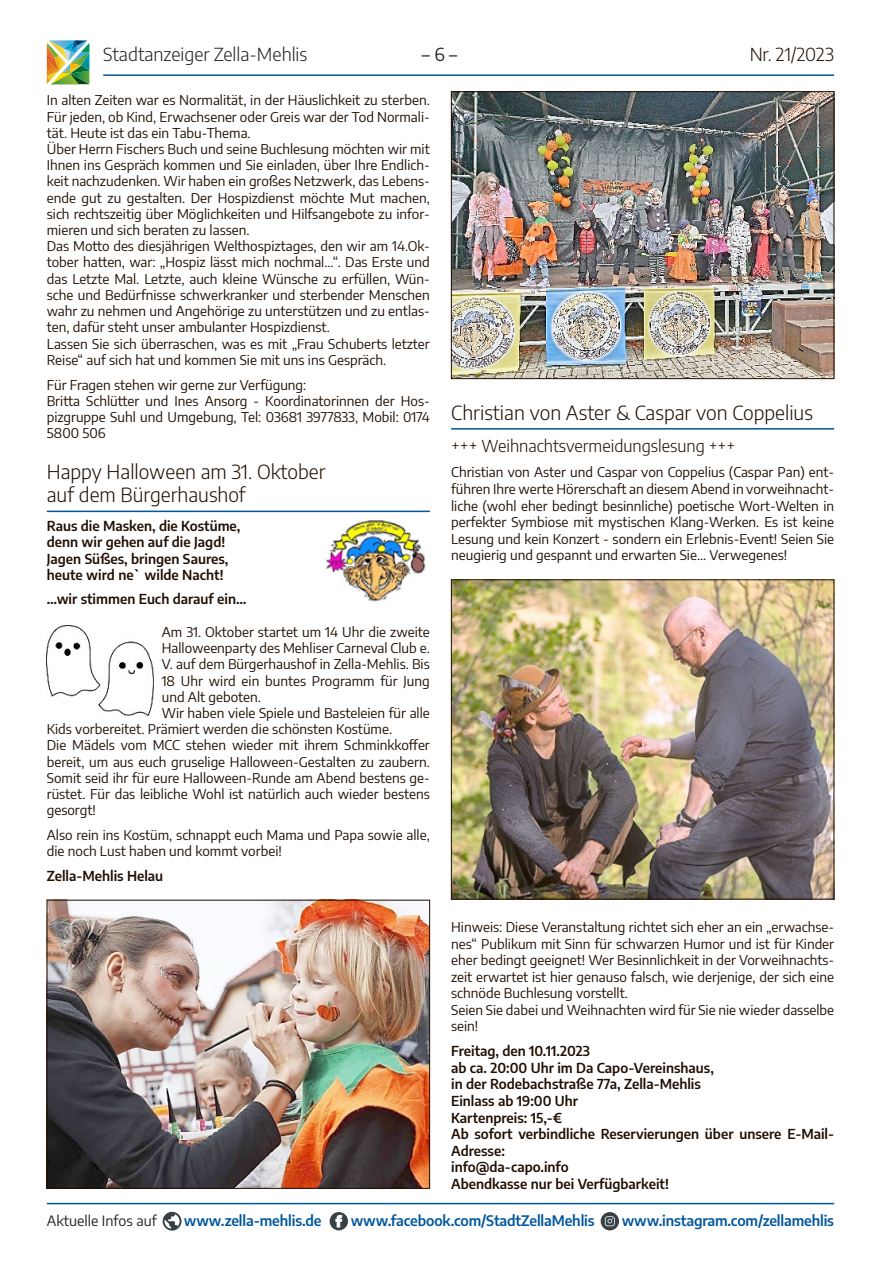
<style>
.page{position:relative;width:881px;height:1263px;background:#fff}
.page>*{position:absolute;margin:0;border:0;box-sizing:border-box;transform-origin:0 0}
.t1{font:300 19.5px/23.4px "Encode Sans";color:#200e00}
.t2{font:300 18px "Encode Sans";color:#1c2321}
.t3{font:300 18px "Encode Sans";letter-spacing:-.01em;color:#200e00}
.t4{font:18px "Encode Sans";color:#1c2321}
.t5{font:300 16.5px "Encode Sans";color:#200e00}
.t6{font:600 14.25px "Encode Sans";letter-spacing:-.01em;color:#00579d}
.t7{font:14.25px "Encode Sans";color:#1c2321}
.t8{font:13.5px/16.2px "Encode Sans";color:#200e00}
.t9{font:600 13.5px/16.5px "Encode Sans";color:#200e00}
</style>
<div class="page">
<hr style="left:47px;top:1203px;width:786px;height:1px;background:#00579d">
<svg style="left:162px;top:1212px;width:19px;height:18px"></svg>
<svg style="left:329px;top:1212px;width:19px;height:18px"></svg>
<svg style="left:335px;top:1215px;width:7px;height:12px"></svg>
<svg style="left:600px;top:1212px;width:18px;height:18px"></svg>
<svg style="left:604px;top:1216px;width:10px;height:10px"></svg>
<img style="left:47px;top:40px;width:42px;height:44px">
<hr style="left:103px;top:74px;width:730px;height:2px;background:#00579d">
<hr style="left:451px;top:428px;width:382px;height:2px;background:#00579d">
<img style="left:453px;top:93px;width:378px;height:284px">
<div style="left:451px;top:91px;width:382px;height:288px;border:1px solid #200e00"></div>
<img style="left:453px;top:581px;width:378px;height:316px">
<div style="left:451px;top:579px;width:382px;height:320px;border:1px solid #200e00"></div>
<hr style="left:47px;top:511px;width:382px;height:1px;background:#00579d">
<img style="left:47px;top:625px;width:106px;height:90px">
<img style="left:49px;top:902px;width:378px;height:284px">
<div style="left:47px;top:900px;width:382px;height:288px;border:1px solid #200e00"></div>
<img style="left:326px;top:520px;width:100px;height:82px">
<h2 class="t2" style="left:103px;top:42px;width:206px">Stadtanzeiger Zella-Mehlis</h2>
<h2 class="t4" style="left:421px;top:42px;width:37px">– 6 –</h2>
<h2 class="t3" style="left:749px;top:42px;width:86px">Nr. 21/2023</h2>
<p class="t8" style="left:47px;top:92px;width:384px">In alten Zeiten war es Normalität, in der Häuslichkeit zu sterben.<br>Für jeden, ob Kind, Erwachsener oder Greis war der Tod Normali&shy;tät. Heute ist das ein Tabu-Thema.<br>Über Herrn Fischers Buch und seine Buchlesung möchten wir mit Ihnen ins Gespräch kommen und Sie einladen, über Ihre Endlich&shy;keit nachzudenken. Wir haben ein großes Netzwerk, das Lebens&shy;ende gut zu gestalten. Der Hospizdienst möchte Mut machen, sich rechtszeitig über Möglichkeiten und Hilfsangebote zu infor&shy;mieren und sich beraten zu lassen.<br>Das Motto des diesjährigen Welthospiztages, den wir am 14.Ok&shy;tober hatten, war: „Hospiz lässt mich nochmal…“. Das Erste und das Letzte Mal. Letzte, auch kleine Wünsche zu erfüllen, Wün&shy;sche und Bedürfnisse schwerkranker und sterbender Menschen wahr zu nehmen und Angehörige zu unterstützen und zu entlas&shy;ten, dafür steht unser ambulanter Hospizdienst.<br>Lassen Sie sich überraschen, was es mit „Frau Schuberts letzter Reise“ auf sich hat und kommen Sie mit uns ins Gespräch.</p>
<p class="t8" style="left:47px;top:376px;width:384px">Für Fragen stehen wir gerne zur Verfügung:<br>Britta Schlütter und Ines Ansorg - Koordinatorinnen der Hos&shy;pizgruppe Suhl und Umgebung, Tel: 03681 3977833, Mobil: 0174<br>5800 506</p>
<h1 class="t1" style="left:47px;top:459px;width:280px">Happy Halloween am 31. Oktober auf dem Bürgerhaushof</h1>
<p class="t9" style="left:47px;top:517px;width:195px">Raus die Masken, die Kostüme, denn wir gehen auf die Jagd!<br>Jagen Süßes, bringen Saures, heute wird ne` wilde Nacht!</p>
<p class="t9" style="left:47px;top:590px;width:201px">…wir stimmen Euch darauf ein…</p>
<p class="t8" style="left:162px;top:623px;width:269px">Am 31. Oktober startet um 14 Uhr die zweite</p>
<p class="t8" style="left:162px;top:639px;width:269px">Halloweenparty des Mehliser Carneval Club e.</p>
<p class="t8" style="left:162px;top:655px;width:269px">V. auf dem Bürgerhaushof in Zella-Mehlis. Bis</p>
<p class="t8" style="left:162px;top:672px;width:269px">18 Uhr wird ein buntes Programm für Jung</p>
<p class="t8" style="left:162px;top:688px;width:101px">und Alt geboten.</p>
<p class="t8" style="left:162px;top:704px;width:269px">Wir haben viele Spiele und Basteleien für alle</p>
<p class="t8" style="left:47px;top:720px;width:347px">Kids vorbereitet. Prämiert werden die schönsten Kostüme.</p>
<p class="t8" style="left:47px;top:737px;width:384px">Die Mädels vom MCC stehen wieder mit ihrem Schminkkoffer</p>
<p class="t8" style="left:47px;top:753px;width:384px">bereit, um aus euch gruselige Halloween-Gestalten zu zaubern.</p>
<p class="t8" style="left:47px;top:769px;width:384px">Somit seid ihr für eure Halloween-Runde am Abend bestens ge-</p>
<p class="t8" style="left:47px;top:785px;width:384px">rüstet. Für das leibliche Wohl ist natürlich auch wieder bestens</p>
<p class="t8" style="left:47px;top:801px;width:50px">gesorgt!</p>
<p class="t8" style="left:47px;top:826px;width:384px">Also rein ins Kostüm, schnappt euch Mama und Papa sowie alle, die noch Lust haben und kommt vorbei!</p>
<p class="t9" style="left:47px;top:867px;width:118px">Zella-Mehlis Helau</p>
<h1 class="t1" style="left:451px;top:400px;width:363px">Christian von Aster &amp; Caspar von Coppelius</h1>
<p class="t5" style="left:451px;top:435px;width:285px">+++ Weihnachtsvermeidungslesung +++</p>
<p class="t8" style="left:451px;top:464px;width:384px;text-align:justify">Christian von Aster und Caspar von Coppelius (Caspar Pan) ent&shy;führen Ihre werte Hörerschaft an diesem Abend in vorweihnacht&shy;liche (wohl eher bedingt besinnliche) poetische Wort-Welten in perfekter Symbiose mit mystischen Klang-Werken. Es ist keine Lesung und kein Konzert - sondern ein Erlebnis-Event! Seien Sie neugierig und gespannt und erwarten Sie... Verwegenes!</p>
<p class="t8" style="left:451px;top:918px;width:384px">Hinweis: Diese Veranstaltung richtet sich eher an ein „erwachse&shy;nes“ Publikum mit Sinn für schwarzen Humor und ist für Kinder eher bedingt geeignet! Wer Besinnlichkeit in der Vorweihnachts&shy;zeit erwartet ist hier genauso falsch, wie derjenige, der sich eine schnöde Buchlesung vorstellt.<br>Seien Sie dabei und Weihnachten wird für Sie nie wieder dasselbe sein!</p>
<p class="t9" style="left:451px;top:1042px;width:384px">Freitag, den 10.11.2023<br>ab ca. 20:00 Uhr im Da Capo-Vereinshaus,<br>in der Rodebachstraße 77a, Zella-Mehlis<br>Einlass ab 19:00 Uhr<br>Kartenpreis: 15,-€<br>Ab sofort verbindliche Reservierungen über unsere E-Mail-<br>Adresse:<br>info@da-capo.info<br>Abendkasse nur bei Verfügbarkeit!</p>
<p class="t7" style="left:47px;top:1211px;width:111px">Aktuelle Infos auf</p>
<p class="t6" style="left:184px;top:1210px;width:139px">www.zella-mehlis.de</p>
<p class="t6" style="left:350px;top:1210px;width:245px">www.facebook.com/StadtZellaMehlis</p>
<p class="t6" style="left:621px;top:1210px;width:214px">www.instagram.com/zellamehlis</p>
</div>
